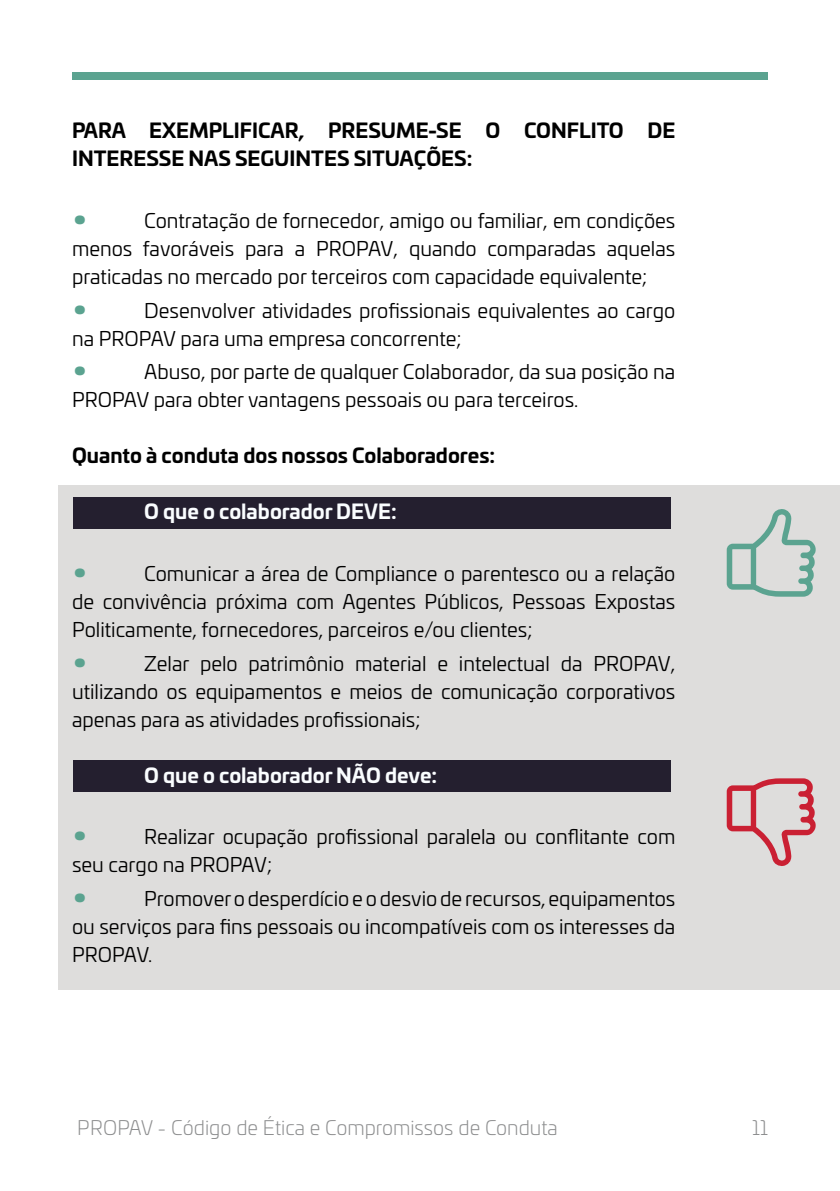
<style>
.page{position:relative;width:840px;height:1191px;background:#fff}
.page>*{position:absolute;margin:0;border:0;box-sizing:border-box;transform-origin:0 0}
.t1{font:20px/28px "Univia Pro";color:#000;text-align:justify}
.t2{font:700 20px/28px "Univia Pro";color:#000}
.t3{font:700 20px "Univia Pro";color:#fafdff}
.t4{font:300 20px "Univia Pro";color:#8c8d8e}
.s1{font-weight:700;font-size:28px;color:#5ba390}
</style>
<div class="page">
<div style="left:72px;top:72px;width:695px;height:7px;background:#5ba390"></div>
<div style="left:59px;top:485px;width:780px;height:504px;background:#dedddc"></div>
<div style="left:73px;top:760px;width:597px;height:31px;background:#241f2f"></div>
<div style="left:73px;top:497px;width:597px;height:31px;background:#241f2f"></div>
<svg style="left:726px;top:509px;width:89px;height:87px"></svg>
<svg style="left:726px;top:778px;width:89px;height:88px"></svg>
<p class="t2" style="left:72px;top:115px;width:604px">PARA EXEMPLIFICAR, PRESUME-SE O CONFLITO DE<br>INTERESSE NAS SEGUINTES SITUAÇÕES:</p>
<p class="t1" style="left:72px;top:206px;width:604px"><span class="s1">•</span> Contratação de fornecedor, amigo ou familiar, em condições menos favoráveis para a PROPAV, quando comparadas aquelas praticadas no mercado por terceiros com capacidade equivalente;</p>
<p class="t1" style="left:72px;top:295px;width:604px"><span class="s1">•</span> Desenvolver atividades profissionais equivalentes ao cargo na PROPAV para uma empresa concorrente;</p>
<p class="t1" style="left:72px;top:357px;width:604px"><span class="s1">•</span> Abuso, por parte de qualquer Colaborador, da sua posição na<br>PROPAV para obter vantagens pessoais ou para terceiros.</p>
<p class="t2" style="left:72px;top:440px;width:424px">Quanto à conduta dos nossos Colaboradores:</p>
<p class="t3" style="left:144px;top:496px;width:254px">O que o colaborador DEVE:</p>
<p class="t1" style="left:72px;top:558px;width:604px"><span class="s1">•</span> Comunicar a área de Compliance o parentesco ou a relação de convivência próxima com Agentes Públicos, Pessoas Expostas Politicamente, fornecedores, parceiros e/ou clientes;</p>
<p class="t1" style="left:72px;top:648px;width:604px"><span class="s1">•</span> Zelar pelo patrimônio material e intelectual da PROPAV, utilizando os equipamentos e meios de comunicação corporativos apenas para as atividades profissionais;</p>
<p class="t3" style="left:144px;top:759px;width:294px">O que o colaborador NÃO deve:</p>
<p class="t1" style="left:72px;top:822px;width:604px"><span class="s1">•</span> Realizar ocupação profissional paralela ou conflitante com seu cargo na PROPAV;</p>
<p class="t1" style="left:72px;top:883px;width:604px"><span class="s1">•</span> Promover o desperdício e o desvio de recursos, equipamentos ou serviços para fins pessoais ou incompatíveis com os interesses da PROPAV.</p>
<p class="t4" style="left:77px;top:1113px;width:482px">PROPAV - Código de Ética e Compromissos de Conduta</p>
<p class="t4" style="left:751px;top:1113px;width:17px">11</p>
</div>
